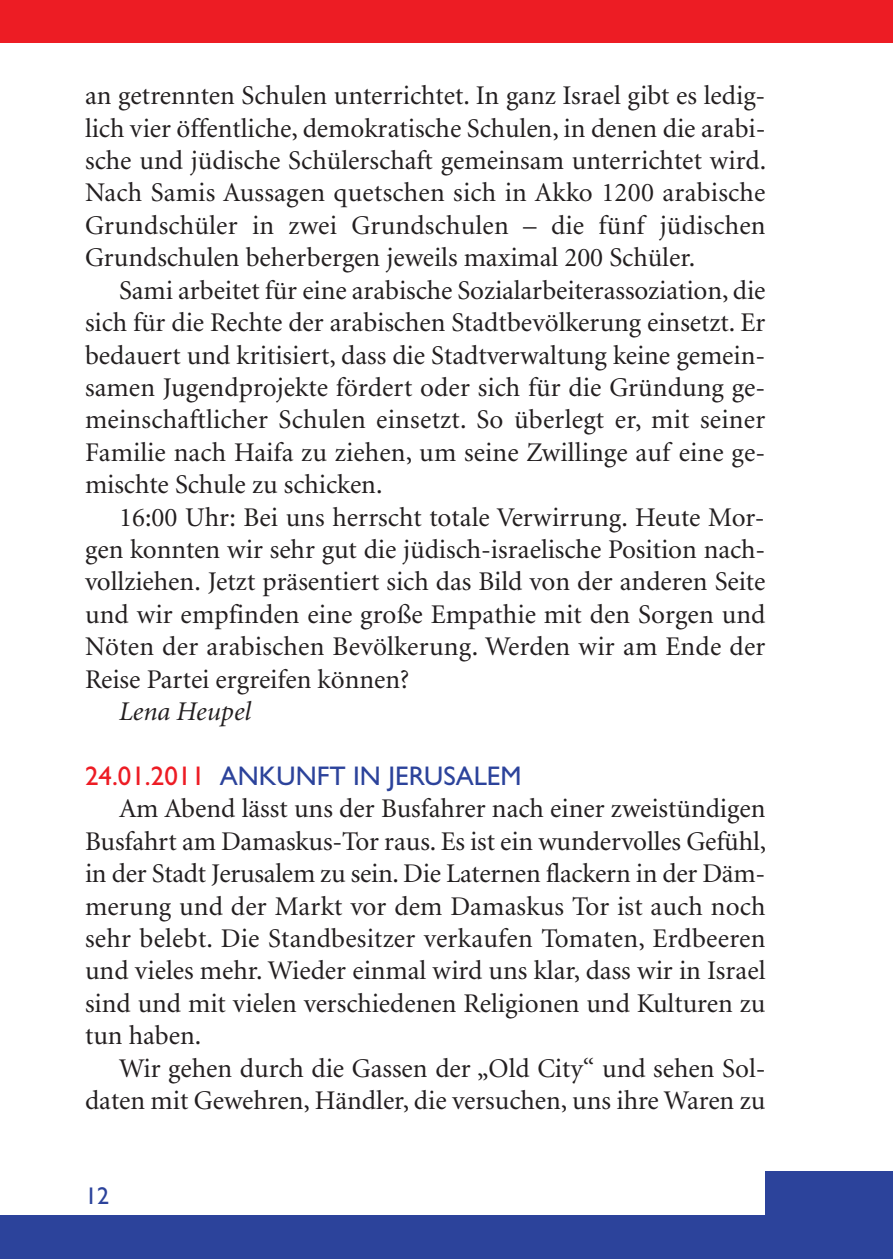
<style>
.page{position:relative;width:893px;height:1259px;background:#fff}
.page>*{position:absolute;margin:0;border:0;box-sizing:border-box;transform-origin:0 0}
.t1{font:27px/32.4px "Minion";color:#231f20;text-align:justify}
.t2{font:27px "Gill Sans";color:#2c439b}
.t3{font:italic 27px "Minion";color:#231f20}
.t4{font:24px "Gill Sans TT";color:#2c439b}
.s1{color:#ed1c24}
</style>
<div class="page">
<div style="left:765px;top:1171px;width:128px;height:87px;background:#2c439b"></div>
<div style="left:0;top:1215px;width:782px;height:43px;background:#2c439b"></div>
<div style="left:0;top:0;width:893px;height:43px;background:#ed1c24"></div>
<p class="t1" style="left:85px;top:82px;width:683px">an getrennten Schulen unterrichtet. In ganz Israel gibt es ledig&shy;lich vier öffentliche, demokratische Schulen, in denen die arabi&shy;sche und jüdische Schülerschaft gemeinsam unterrichtet wird.<br>Nach Samis Aussagen quetschen sich in Akko 1200 arabische Grundschüler in zwei Grundschulen – die fünf jüdischen Grundschulen beherbergen jeweils maximal 200 Schüler.</p>
<p class="t1" style="left:85px;top:276px;width:682px;text-indent:34px">Sami arbeitet für eine arabische Sozialarbeiterassoziation, die sich für die Rechte der arabischen Stadtbevölkerung einsetzt. Er bedauert und kritisiert, dass die Stadtverwaltung keine gemein&shy;samen Jugendprojekte fördert oder sich für die Gründung ge&shy;meinschaftlicher Schulen einsetzt. So überlegt er, mit seiner Familie nach Haifa zu ziehen, um seine Zwillinge auf eine ge&shy;mischte Schule zu schicken.</p>
<p class="t1" style="left:85px;top:503px;width:682px;text-indent:34px">16:00 Uhr: Bei uns herrscht totale Verwirrung. Heute Mor&shy;gen konnten wir sehr gut die jüdisch-israelische Position nach&shy;vollziehen. Jetzt präsentiert sich das Bild von der anderen Seite und wir empfinden eine große Empathie mit den Sorgen und Nöten der arabischen Bevölkerung. Werden wir am Ende der Reise Partei ergreifen können?</p>
<p class="t3" style="left:119px;top:701px;width:134px">Lena Heupel</p>
<p class="t2" style="left:85px;top:766px;width:438px"><span class="s1">24.01.2011</span> ANKUNFT IN JERUSALEM</p>
<p class="t1" style="left:85px;top:794px;width:683px;text-indent:34px">Am Abend lässt uns der Busfahrer nach einer zweistündigen Busfahrt am Damaskus-Tor raus. Es ist ein wundervolles Gefühl, in der Stadt Jerusalem zu sein. Die Laternen flackern in der Däm&shy;merung und der Markt vor dem Damaskus Tor ist auch noch sehr belebt. Die Standbesitzer verkaufen Tomaten, Erdbeeren und vieles mehr. Wieder einmal wird uns klar, dass wir in Israel sind und mit vielen verschiedenen Religionen und Kulturen zu tun haben.</p>
<p class="t1" style="left:85px;top:1054px;width:682px;text-align:right">Wir gehen durch die Gassen der „Old City“ und sehen Sol&shy;daten mit Gewehren, Händler, die versuchen, uns ihre Waren zu</p>
<p class="t4" style="left:85px;top:1182px;width:25px">12</p>
</div>
